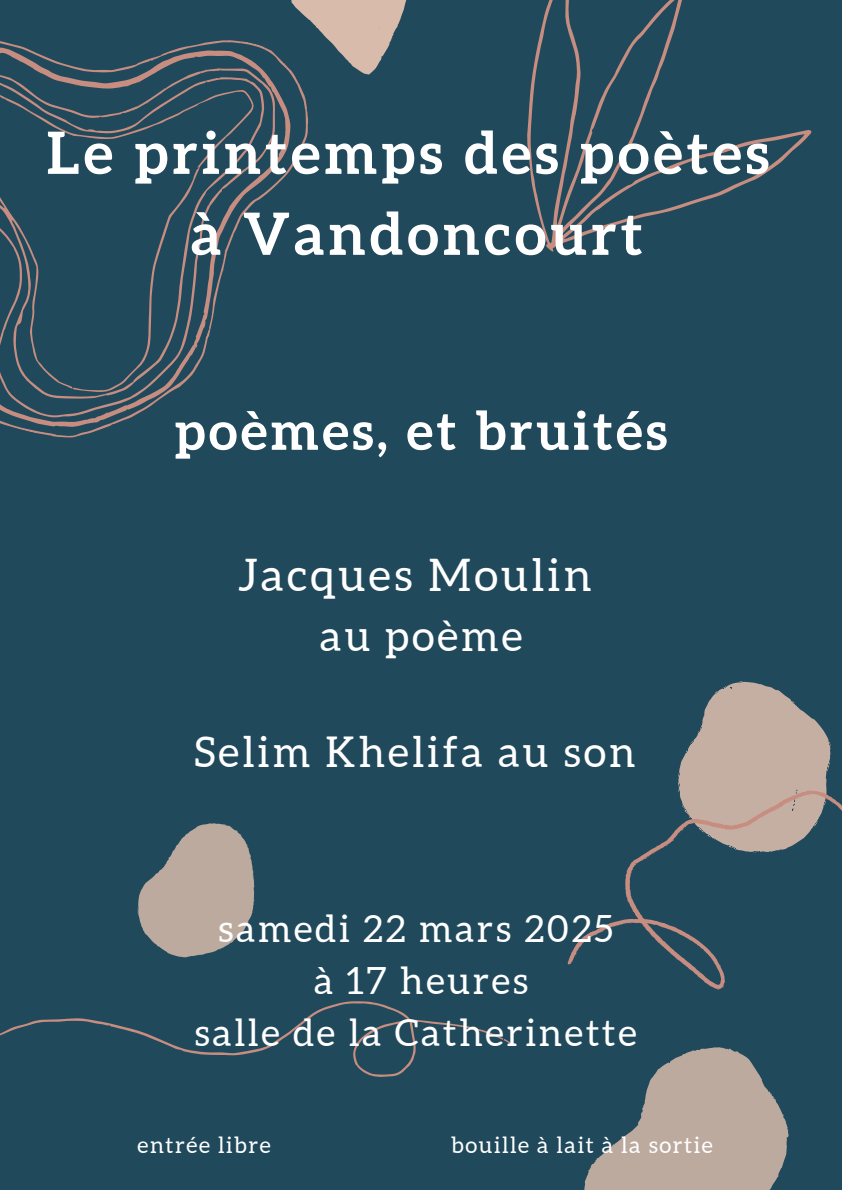
<style>
.page{position:relative;width:842px;height:1190px;background:#20495c}
.page>*{position:absolute;margin:0;border:0;box-sizing:border-box;transform-origin:0 0}
.t1{font:700 58.4px/81px "Aleo";letter-spacing:.07em;color:#fff;text-align:center}
.t2{font:700 53px "Aleo";letter-spacing:.065em;color:#fff}
.t3{font:44.8px "Aleo";letter-spacing:.07em;color:#fff}
.t4{font:42.4px "Aleo";letter-spacing:.07em;color:#fff}
.t5{font:37.5px/52.1px "Aleo";letter-spacing:.07em;color:#fff;text-align:center}
.t6{font:22.4px "Aleo";letter-spacing:.07em;color:#fff}
</style>
<div class="page">
<svg style="left:0;top:1001px;width:513px;height:76px"></svg>
<svg style="left:678px;top:681px;width:153px;height:109px"></svg>
<svg style="left:0;top:40px;width:308px;height:398px"></svg>
<svg style="left:527px;top:0;width:284px;height:251px"></svg>
<svg style="left:568px;top:790px;width:274px;height:200px"></svg>
<svg style="left:291px;top:0;width:116px;height:75px"></svg>
<svg style="left:138px;top:823px;width:117px;height:134px"></svg>
<svg style="left:584px;top:1047px;width:205px;height:143px"></svg>
<p class="t1" style="left:47px;top:112px;width:724px">Le printemps des poètes à Vandoncourt</p>
<p class="t2" style="left:175px;top:400px;width:494px">poèmes, et bruités</p>
<h1 class="t3" style="left:238px;top:550px;width:355px">Jacques Moulin</h1>
<h1 class="t4" style="left:320px;top:612px;width:204px">au poème</h1>
<h1 class="t4" style="left:194px;top:728px;width:443px">Selim Khelifa au son</h1>
<p class="t5" style="left:195px;top:902px;width:444px">samedi 22 mars 2025<br>à 17 heures<br>salle de la Catherinette</p>
<h2 class="t6" style="left:137px;top:1133px;width:135px">entrée libre</h2>
<h2 class="t6" style="left:451px;top:1133px;width:263px">bouille à lait à la sortie</h2>
</div>
